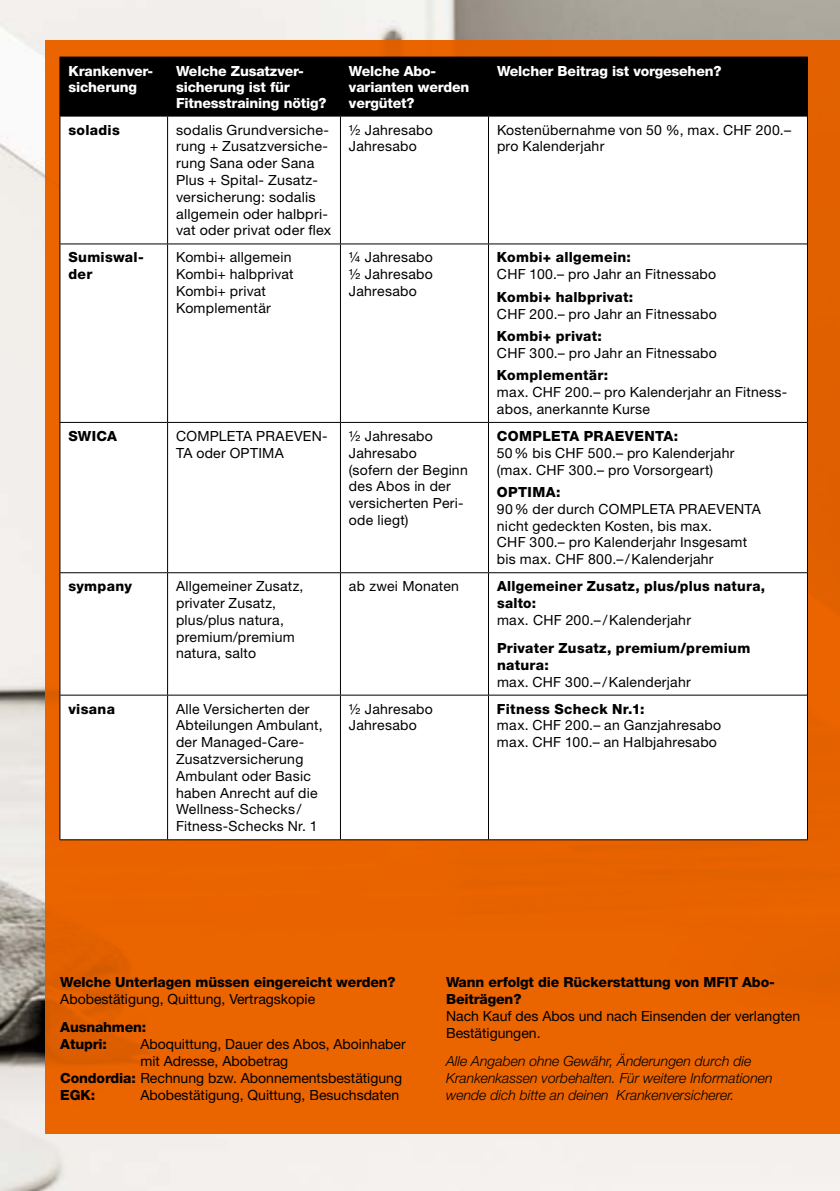
<style>
.page{position:relative;width:840px;height:1191px;background:#fff}
.page>*{position:absolute;margin:0;border:0;box-sizing:border-box;transform-origin:0 0}
.t1{font:14px/16.8px "Helvetica Neue LT Std";letter-spacing:.015em;color:#000}
.t2{font:800 14px/16.8px "Helvetica Neue LT Std";letter-spacing:.02em;color:#000}
.t3{font:800 14px/16px "Helvetica Neue LT Std";letter-spacing:-.01em;color:#fff}
.t4{font:italic 300 14px/16.8px "Helvetica Neue LT Std";color:#000}
.t5{font:800 14px/16.8px "Helvetica Neue LT Std";letter-spacing:-.01em;color:#000}
.s1{font-weight:800}
</style>
<div class="page">
<img style="left:0;top:0;width:839px;height:1191px">
<div style="left:45px;top:40px;width:794px;height:1094px;background:#ec6500"></div>
<div style="left:61px;top:58px;width:745px;height:58px;background:#000"></div>
<div style="left:61px;top:117px;width:745px;height:722px;background:#fff"></div>
<hr style="left:488px;top:57px;width:1px;height:59px;background:#000">
<hr style="left:60px;top:57px;width:1px;height:59px;background:#000">
<hr style="left:167px;top:57px;width:1px;height:59px;background:#000">
<hr style="left:340px;top:57px;width:1px;height:59px;background:#000">
<hr style="left:60px;top:116px;width:107px;height:1px;background:#000">
<hr style="left:60px;top:244px;width:107px;height:1px;background:#000">
<hr style="left:167px;top:244px;width:173px;height:1px;background:#000">
<hr style="left:340px;top:244px;width:148px;height:1px;background:#000">
<hr style="left:488px;top:244px;width:318px;height:1px;background:#000">
<hr style="left:60px;top:422px;width:107px;height:1px;background:#000">
<hr style="left:167px;top:422px;width:173px;height:1px;background:#000">
<hr style="left:340px;top:422px;width:148px;height:1px;background:#000">
<hr style="left:488px;top:422px;width:318px;height:1px;background:#000">
<hr style="left:60px;top:572px;width:107px;height:1px;background:#000">
<hr style="left:167px;top:572px;width:173px;height:1px;background:#000">
<hr style="left:340px;top:572px;width:148px;height:1px;background:#000">
<hr style="left:488px;top:572px;width:318px;height:1px;background:#000">
<hr style="left:60px;top:695px;width:107px;height:1px;background:#000">
<hr style="left:167px;top:695px;width:173px;height:1px;background:#000">
<hr style="left:340px;top:695px;width:148px;height:1px;background:#000">
<hr style="left:488px;top:695px;width:318px;height:1px;background:#000">
<hr style="left:60px;top:839px;width:107px;height:1px;background:#000">
<hr style="left:167px;top:839px;width:173px;height:1px;background:#000">
<hr style="left:340px;top:839px;width:148px;height:1px;background:#000">
<hr style="left:488px;top:839px;width:319px;height:1px;background:#000">
<hr style="left:167px;top:116px;width:173px;height:1px;background:#000">
<hr style="left:340px;top:116px;width:148px;height:1px;background:#000">
<hr style="left:488px;top:116px;width:318px;height:1px;background:#000">
<hr style="left:60px;top:116px;width:1px;height:128px;background:#000">
<hr style="left:60px;top:244px;width:1px;height:178px;background:#000">
<hr style="left:60px;top:423px;width:1px;height:149px;background:#000">
<hr style="left:60px;top:573px;width:1px;height:122px;background:#000">
<hr style="left:60px;top:695px;width:1px;height:144px;background:#000">
<hr style="left:167px;top:116px;width:1px;height:128px;background:#000">
<hr style="left:167px;top:244px;width:1px;height:178px;background:#000">
<hr style="left:167px;top:423px;width:1px;height:149px;background:#000">
<hr style="left:167px;top:573px;width:1px;height:122px;background:#000">
<hr style="left:167px;top:695px;width:1px;height:144px;background:#000">
<hr style="left:340px;top:116px;width:1px;height:128px;background:#000">
<hr style="left:340px;top:244px;width:1px;height:178px;background:#000">
<hr style="left:340px;top:423px;width:1px;height:149px;background:#000">
<hr style="left:340px;top:573px;width:1px;height:122px;background:#000">
<hr style="left:340px;top:695px;width:1px;height:144px;background:#000">
<hr style="left:488px;top:116px;width:1px;height:128px;background:#000">
<hr style="left:488px;top:244px;width:1px;height:178px;background:#000">
<hr style="left:488px;top:423px;width:1px;height:149px;background:#000">
<hr style="left:488px;top:573px;width:1px;height:122px;background:#000">
<hr style="left:488px;top:695px;width:1px;height:144px;background:#000">
<hr style="left:806px;top:57px;width:1px;height:59px;background:#000">
<hr style="left:806px;top:116px;width:1px;height:128px;background:#000">
<hr style="left:806px;top:244px;width:1px;height:178px;background:#000">
<hr style="left:806px;top:422px;width:1px;height:151px;background:#000">
<hr style="left:806px;top:573px;width:1px;height:122px;background:#000">
<hr style="left:806px;top:695px;width:1px;height:144px;background:#000">
<hr style="left:60px;top:57px;width:107px;height:1px;background:#000">
<hr style="left:167px;top:57px;width:173px;height:1px;background:#000">
<hr style="left:340px;top:57px;width:148px;height:1px;background:#000">
<hr style="left:488px;top:57px;width:319px;height:1px;background:#000">
<p class="t3" style="left:68px;top:63px;width:86px">Krankenver&shy;sicherung</p>
<p class="t3" style="left:176px;top:63px;width:152px">Welche Zusatzver&shy;sicherung ist für<br>Fitnesstraining nötig?</p>
<p class="t3" style="left:349px;top:63px;width:122px">Welche Abo&shy;varianten werden vergütet?</p>
<p class="t3" style="left:496px;top:63px;width:226px">Welcher Beitrag ist vorgesehen?</p>
<p class="t2" style="left:68px;top:121px;width:53px">soladis</p>
<p class="t1" style="left:176px;top:121px;width:156px">sodalis Grundversiche&shy;rung + Zusatzversiche&shy;rung Sana oder Sana<br>Plus + Spital- Zusatz&shy;versicherung: sodalis allgemein oder halbpri&shy;vat oder privat oder flex</p>
<p class="t1" style="left:349px;top:121px;width:85px">½ Jahresabo<br>Jahresabo</p>
<p class="t1" style="left:496px;top:121px;width:295px">Kostenübernahme von 50 %, max. CHF 200.– pro Kalenderjahr</p>
<p class="t2" style="left:68px;top:249px;width:77px">Sumiswal&shy;der</p>
<p class="t1" style="left:176px;top:249px;width:119px">Kombi+ allgemein<br>Kombi+ halbprivat<br>Kombi+ privat<br>Komplementär</p>
<p class="t1" style="left:349px;top:249px;width:85px;text-align:justify">¼ Jahresabo ½ Jahresabo Jahresabo</p>
<p class="t2" style="left:496px;top:249px;width:135px">Kombi+ allgemein:</p>
<p class="t1" style="left:496px;top:266px;width:220px">CHF 100.– pro Jahr an Fitnessabo</p>
<p class="t2" style="left:496px;top:288px;width:138px">Kombi+ halbprivat:</p>
<p class="t1" style="left:496px;top:305px;width:221px">CHF 200.– pro Jahr an Fitnessabo</p>
<p class="t2" style="left:496px;top:327px;width:106px">Kombi+ privat:</p>
<p class="t1" style="left:496px;top:344px;width:221px">CHF 300.– pro Jahr an Fitnessabo</p>
<p class="t2" style="left:496px;top:367px;width:113px">Komplementär:</p>
<p class="t1" style="left:496px;top:383px;width:290px">max. CHF 200.– pro Kalenderjahr an Fitness&shy;abos, anerkannte Kurse</p>
<p class="t2" style="left:68px;top:427px;width:50px">SWICA</p>
<p class="t1" style="left:176px;top:427px;width:153px">COMPLETA PRAEVEN-<br>TA oder OPTIMA</p>
<p class="t1" style="left:349px;top:427px;width:120px">½ Jahresabo<br>Jahresabo<br>(sofern der Beginn des Abos in der versicherten Peri&shy;ode liegt)</p>
<p class="t2" style="left:496px;top:427px;width:183px">COMPLETA PRAEVENTA:</p>
<p class="t1" style="left:496px;top:444px;width:239px">50% bis CHF 500.– pro Kalenderjahr (max. CHF 300.– pro Vorsorgeart)</p>
<p class="t2" style="left:496px;top:483px;width:65px">OPTIMA:</p>
<p class="t1" style="left:496px;top:500px;width:265px">90% der durch COMPLETA PRAEVENTA nicht gedeckten Kosten, bis max.<br>CHF 300.– pro Kalenderjahr Insgesamt bis max. CHF 800.–/Kalenderjahr</p>
<p class="t2" style="left:68px;top:578px;width:65px">sympany</p>
<p class="t1" style="left:176px;top:577px;width:129px">Allgemeiner Zusatz, privater Zusatz, plus/plus natura, premium/premium natura, salto</p>
<p class="t1" style="left:349px;top:577px;width:111px">ab zwei Monaten</p>
<p class="t2" style="left:496px;top:578px;width:269px">Allgemeiner Zusatz, plus/plus natura, salto:</p>
<p class="t1" style="left:496px;top:611px;width:195px">max. CHF 200.–/Kalenderjahr</p>
<p class="t2" style="left:496px;top:639px;width:255px">Privater Zusatz, premium/premium natura:</p>
<p class="t1" style="left:496px;top:673px;width:195px">max. CHF 300.–/Kalenderjahr</p>
<p class="t2" style="left:68px;top:700px;width:48px">visana</p>
<p class="t1" style="left:176px;top:700px;width:148px">Alle Versicherten der<br>Abteilungen Ambulant, der Managed-Care-<br>Zusatzversicherung<br>Ambulant oder Basic haben Anrecht auf die<br>Wellness-Schecks/<br>Fitness-Schecks Nr. 1</p>
<p class="t1" style="left:349px;top:700px;width:85px">½ Jahresabo<br>Jahresabo</p>
<p class="t2" style="left:496px;top:700px;width:149px">Fitness Scheck Nr.1:</p>
<p class="t1" style="left:496px;top:717px;width:225px">max. CHF 200.– an Ganzjahresabo max. CHF 100.– an Halbjahresabo</p>
<p class="t5" style="left:60px;top:974px;width:336px">Welche Unterlagen müssen eingereicht werden?</p>
<p class="t1" style="left:60px;top:990px;width:256px">Abobestätigung, Quittung, Vertragskopie</p>
<p class="t5" style="left:60px;top:1019px;width:87px">Ausnahmen:<br>Atupri:</p>
<p class="t1" style="left:140px;top:1035px;width:267px">Aboquittung, Dauer des Abos, Aboinhaber</p>
<p class="t1" style="left:140px;top:1052px;width:149px">mit Adresse, Abobetrag</p>
<p class="t1" style="left:60px;top:1069px;width:343px"><span class="s1">Condordia:</span> Rechnung bzw. Abonnementsbestätigung</p>
<p class="t2" style="left:60px;top:1086px;width:36px">EGK:</p>
<p class="t1" style="left:140px;top:1086px;width:260px">Abobestätigung, Quittung, Besuchsdaten</p>
<p class="t5" style="left:446px;top:974px;width:327px">Wann erfolgt die Rückerstattung von MFIT Abo--<br>Beiträgen?</p>
<p class="t1" style="left:446px;top:1007px;width:355px">Nach Kauf des Abos und nach Einsenden der verlangten<br>Bestätigungen.</p>
<p class="t4" style="left:446px;top:1052px;width:328px">Alle Angaben ohne Gewähr, Änderungen durch die<br>Krankenkassen vorbehalten. Für weitere Informationen wende dich bitte an deinen Krankenversicherer.</p>
</div>
